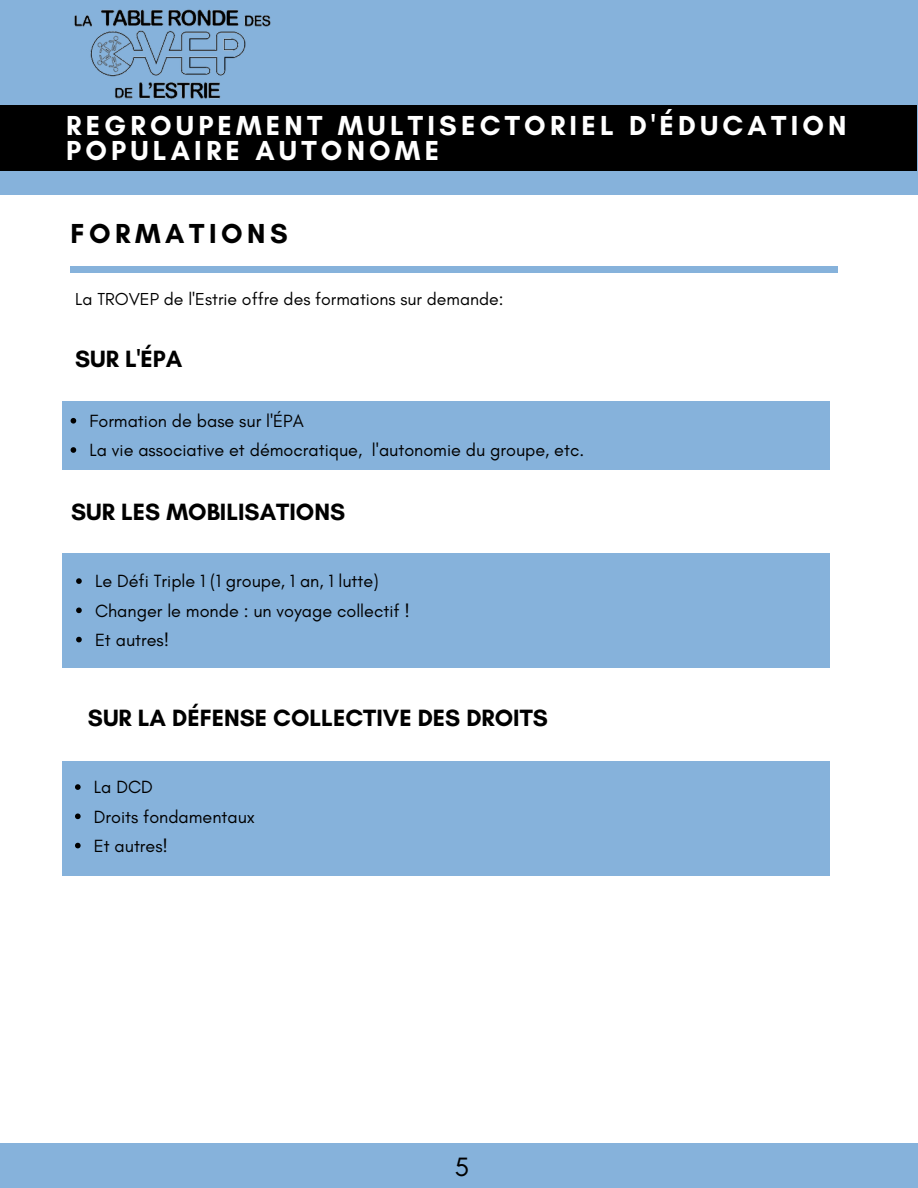
<style>
.page{position:relative;width:918px;height:1188px;background:#86b2db}
.page>*{position:absolute;margin:0;border:0;box-sizing:border-box;transform-origin:0 0}
.t1{font:700 28.05px/24.8px "Glacial Indifference";letter-spacing:.15em;color:#fff}
.t2{font:700 28.05px "Glacial Indifference";letter-spacing:.16em;color:#000}
.t3{font:27px "Glacial Indifference";color:#000}
.t4{font:700 24px "Glacial Indifference";color:#000}
.t5{font:18px "Glacial Indifference";color:#000}
.t6{font:17.7px "Glacial Indifference";color:#000}
</style>
<div class="page">
<div style="left:0;top:195px;width:918px;height:948px;background:#fff"></div>
<div style="left:0;top:106px;width:917px;height:65px;background:#000"></div>
<div style="left:70px;top:267px;width:768px;height:5px;background:#86b2db"></div>
<img style="left:66px;top:9px;width:206px;height:97px">
<div style="left:62px;top:401px;width:768px;height:69px;background:#86b2db"></div>
<div style="left:62px;top:553px;width:768px;height:114px;background:#86b2db"></div>
<svg style="left:76px;top:578px;width:6px;height:6px"></svg>
<svg style="left:76px;top:608px;width:6px;height:5px"></svg>
<svg style="left:76px;top:637px;width:6px;height:5px"></svg>
<svg style="left:71px;top:418px;width:5px;height:6px"></svg>
<svg style="left:71px;top:447px;width:5px;height:6px"></svg>
<div style="left:62px;top:762px;width:768px;height:114px;background:#86b2db"></div>
<svg style="left:75px;top:784px;width:6px;height:6px"></svg>
<svg style="left:75px;top:814px;width:6px;height:5px"></svg>
<svg style="left:75px;top:843px;width:6px;height:5px"></svg>
<p class="t1" style="left:66px;top:113px;width:782px">REGROUPEMENT MULTISECTORIEL D'ÉDUCATION<br>POPULAIRE AUTONOME</p>
<p class="t2" style="left:70px;top:217px;width:219px">FORMATIONS</p>
<p class="t6" style="left:75px;top:288px;width:430px">La TROVEP de l'Estrie offre des formations sur demande:</p>
<p class="t4" style="left:75px;top:344px;width:109px">SUR L'ÉPA</p>
<p class="t5" style="left:89px;top:410px;width:216px">Formation de base sur l'ÉPA</p>
<p class="t5" style="left:89px;top:439px;width:496px">La vie associative et démocratique, l'autonomie du groupe, etc.</p>
<p class="t4" style="left:71px;top:497px;width:276px">SUR LES MOBILISATIONS</p>
<p class="t5" style="left:95px;top:570px;width:285px">Le Défi Triple 1 (1 groupe, 1 an, 1 lutte)</p>
<p class="t5" style="left:95px;top:599px;width:316px">Changer le monde : un voyage collectif !</p>
<p class="t5" style="left:95px;top:629px;width:76px">Et autres!</p>
<p class="t4" style="left:88px;top:703px;width:462px">SUR LA DÉFENSE COLLECTIVE DES DROITS</p>
<p class="t5" style="left:94px;top:776px;width:60px">La DCD</p>
<p class="t5" style="left:94px;top:805px;width:163px">Droits fondamentaux</p>
<p class="t5" style="left:94px;top:835px;width:76px">Et autres!</p>
<p class="t3" style="left:454px;top:1151px;width:16px">5</p>
</div>
